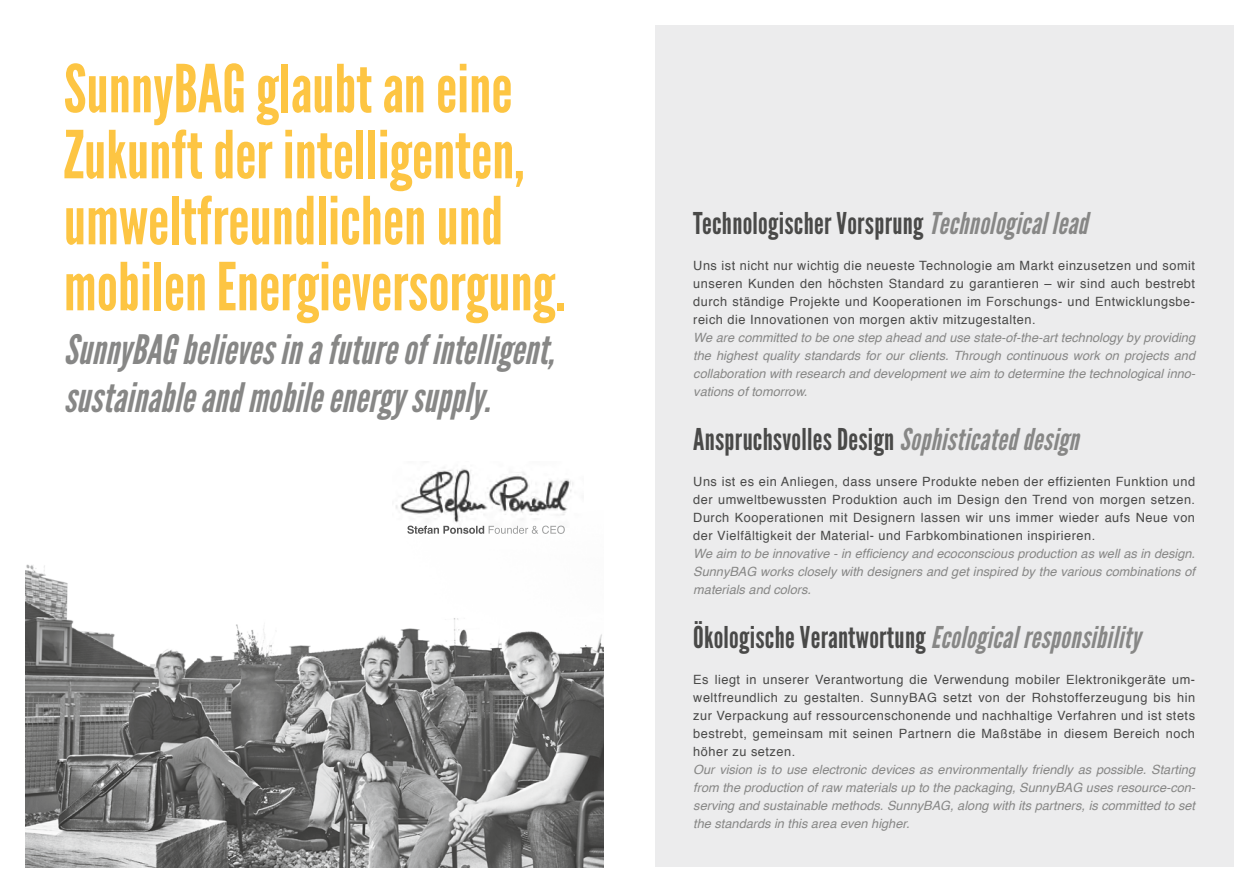
<style>
.page{position:relative;width:1259px;height:893px;background:#fff}
.page>*{position:absolute;margin:0;border:0;box-sizing:border-box;transform-origin:0 0}
.t1{font:66px/66px "League Gothic";color:#fdc543}
.t2{font:italic 40.5px/48px "League Gothic";color:#878786}
.t3{font:30px "League Gothic";letter-spacing:.01em;color:#494948}
.t4{font:12.75px/18px "Helvetica";letter-spacing:.04em;color:#494948;text-align:justify}
.t5{font:italic 12.75px/18px "Helvetica";color:#878786;text-align:justify}
.s1{font-style:italic;color:#878786}
</style>
<div class="page">
<img style="left:26px;top:564px;width:578px;height:303px">
<img style="left:396px;top:467px;width:177px;height:59px">
<svg style="left:407px;top:526px;width:158px;height:8px"></svg>
<div style="left:655px;top:25px;width:578px;height:842px;background:#ececed"></div>
<h1 class="t1" style="left:64px;top:56px;width:503px">SunnyBAG glaubt an eine<br>Zukunft der intelligenten, umweltfreundlichen und mobilen Energieversorgung.</h1>
<h2 class="t2" style="left:64px;top:326px;width:492px">SunnyBAG believes in a future of intelligent, sustainable and mobile energy supply.</h2>
<h3 class="t3" style="left:693px;top:205px;width:396px">Technologischer Vorsprung <span class="s1">Technological lead</span></h3>
<p class="t4" style="left:693px;top:257px;width:503px">Uns ist nicht nur wichtig die neueste Technologie am Markt einzusetzen und somit unseren Kunden den höchsten Standard zu garantieren – wir sind auch bestrebt durch ständige Projekte und Kooperationen im Forschungs- und Entwicklungsbe&shy;reich die Innovationen von morgen aktiv mitzugestalten.</p>
<p class="t5" style="left:693px;top:329px;width:504px">We are committed to be one step ahead and use state-of-the-art technology by providing the highest quality standards for our clients. Through continuous work on projects and collaboration with research and development we aim to determine the technological inno&shy;vations of tomorrow.</p>
<h3 class="t3" style="left:693px;top:421px;width:387px">Anspruchsvolles Design <span class="s1">Sophisticated design</span></h3>
<p class="t4" style="left:693px;top:473px;width:503px">Uns ist es ein Anliegen, dass unsere Produkte neben der effizienten Funktion und der umweltbewussten Produktion auch im Design den Trend von morgen setzen.<br>Durch Kooperationen mit Designern lassen wir uns immer wieder aufs Neue von der Vielfältigkeit der Material- und Farbkombinationen inspirieren.</p>
<p class="t5" style="left:693px;top:545px;width:503px">We aim to be innovative - in efficiency and ecoconscious production as well as in design.<br>SunnyBAG works closely with designers and get inspired by the various combinations of materials and colors.</p>
<h3 class="t3" style="left:693px;top:619px;width:449px">Ökologische Verantwortung <span class="s1">Ecological responsibility</span></h3>
<p class="t4" style="left:693px;top:671px;width:503px">Es liegt in unserer Verantwortung die Verwendung mobiler Elektronikgeräte um&shy;weltfreundlich zu gestalten. SunnyBAG setzt von der Rohstofferzeugung bis hin zur Verpackung auf ressourcenschonende und nachhaltige Verfahren und ist stets bestrebt, gemeinsam mit seinen Partnern die Maßstäbe in diesem Bereich noch höher zu setzen.</p>
<p class="t5" style="left:693px;top:761px;width:503px">Our vision is to use electronic devices as environmentally friendly as possible. Starting from the production of raw materials up to the packaging, SunnyBAG uses resource-con&shy;serving and sustainable methods. SunnyBAG, along with its partners, is committed to set the standards in this area even higher.</p>
</div>
